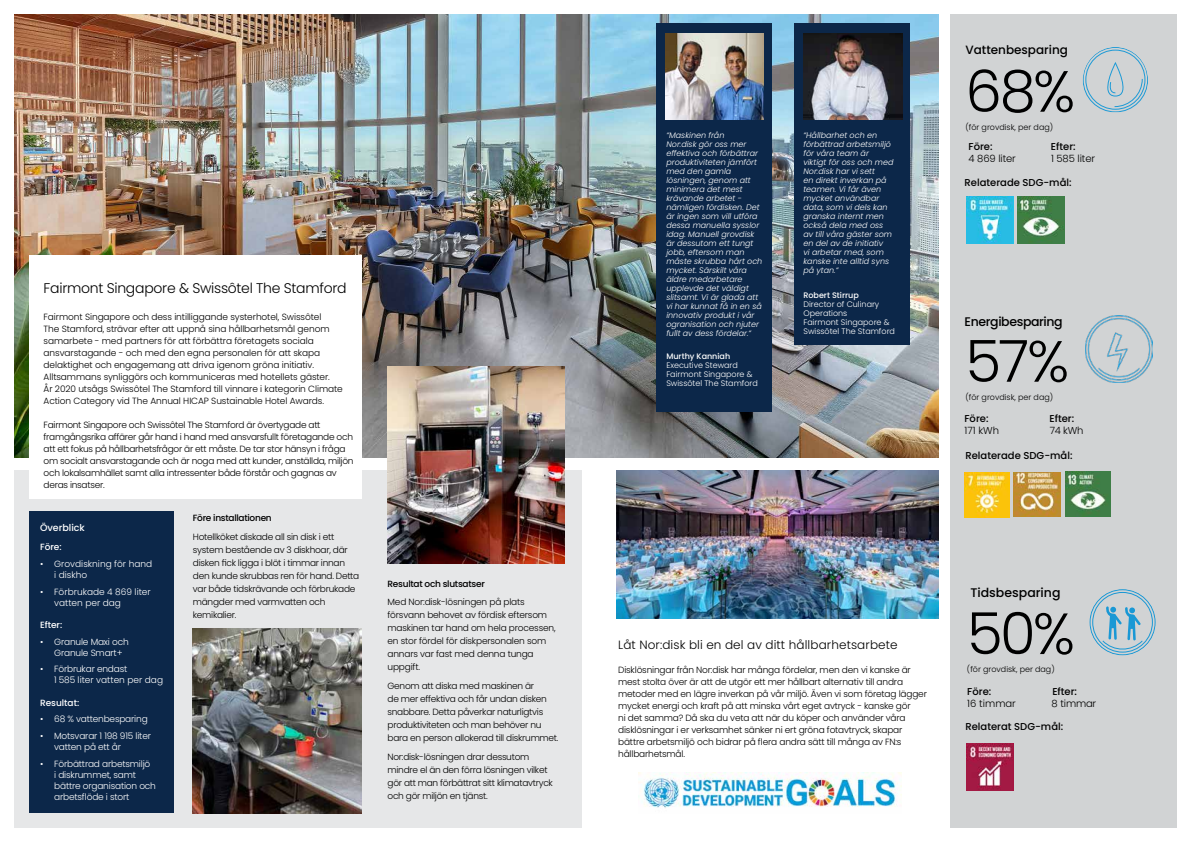
<style>
.page{position:relative;width:1191px;height:842px;background:#fff}
.page>*{position:absolute;margin:0;border:0;box-sizing:border-box;transform-origin:0 0}
.t1{font:300 58px "Poppins";color:#000}
.t2{font:300 14px "Poppins";letter-spacing:-.02em;color:#000}
.t3{font:500 12.5px "Poppins";letter-spacing:-.03em;color:#000}
.t4{font:500 12.5px "Poppins";color:#000}
.t5{font:300 12px "Poppins";letter-spacing:.01em;color:#000}
.t6{font:500 12px "Poppins";color:#000}
.t7{font:500 10px "Poppins";color:#000}
.t8{font:300 10px "Poppins";letter-spacing:-.01em;color:#000}
.t9{font:500 9.5px "Poppins";color:#fff}
.t10{font:300 9px/12px "Poppins";letter-spacing:-.02em;color:#000}
.t11{font:300 9px/11px "Poppins";letter-spacing:-.02em;color:#fff}
.t12{font:300 9px/11px "Poppins";color:#fff}
.t13{font:500 9px "Poppins";letter-spacing:-.03em;color:#000}
.t14{font:500 9px "Poppins";color:#fff}
.t15{font:italic 300 8px/9px "Poppins";color:#fff}
.t16{font:300 8px/9px "Poppins";color:#fff}
.t17{font:300 8px "Poppins";color:#000}
.t18{font:500 8px "Poppins";color:#fff}
</style>
<div class="page">
<img style="left:14px;top:14px;width:924px;height:443px">
<div style="left:950px;top:14px;width:226px;height:814px;background:#d1d3d4"></div>
<div style="left:14px;top:470px;width:567px;height:358px;background:#e6e7e8"></div>
<div style="left:29px;top:512px;width:145px;height:301px;background:#0c2749"></div>
<img style="left:1013px;top:472px;width:47px;height:45px">
<img style="left:1065px;top:471px;width:45px;height:46px">
<svg style="left:1082px;top:47px;width:66px;height:65px"></svg>
<img style="left:966px;top:197px;width:47px;height:47px">
<img style="left:1017px;top:197px;width:47px;height:47px">
<div style="left:1089px;top:589px;width:66px;height:66px;border:1px solid #1998d5;border-radius:50%"></div>
<svg style="left:1091px;top:592px;width:62px;height:61px"></svg>
<img style="left:966px;top:743px;width:47px;height:47px">
<img style="left:193px;top:628px;width:168px;height:185px">
<div style="left:29px;top:255px;width:332px;height:241px;background:#fff"></div>
<img style="left:638px;top:772px;width:263px;height:36px">
<div style="left:794px;top:24px;width:116px;height:321px;background:#0c2749"></div>
<img style="left:803px;top:33px;width:99px;height:86px">
<div style="left:656px;top:24px;width:116px;height:388px;background:#0c2749"></div>
<img style="left:665px;top:34px;width:99px;height:85px">
<img style="left:616px;top:470px;width:322px;height:149px">
<img style="left:387px;top:367px;width:177px;height:197px">
<img style="left:1085px;top:316px;width:67px;height:66px">
<img style="left:964px;top:472px;width:45px;height:45px">
<div style="left:29px;top:279px;width:332px;height:219px;background:#fff"></div>
<h2 class="t2" style="left:44px;top:280px;width:304px">Fairmont Singapore &amp; Swissôtel The Stamford</h2>
<p class="t10" style="left:44px;top:311px;width:301px">Fairmont Singapore och dess intilliggande systerhotel, Swissôtel<br>The Stamford, strävar efter att uppnå sina hållbarhetsmål genom samarbete - med partners för att förbättra företagets sociala ansvarstagande - och med den egna personalen för att skapa delaktighet och engagemang att driva igenom gröna initiativ.<br>Alltsammans synliggörs och kommuniceras med hotellets gäster.<br>År 2020 utsågs Swissôtel The Stamford till vinnare i kategorin Climate Action Category vid The Annual HICAP Sustainable Hotel Awards.</p>
<p class="t10" style="left:44px;top:418px;width:311px">Fairmont Singapore och Swissôtel The Stamford är övertygade att framgångsrika affärer går hand i hand med ansvarsfullt företagande och att ett fokus på hållbarhetsfrågor är ett måste. De tar stor hänsyn i fråga om socialt ansvarstagande och är noga med att kunder, anställda, miljön och lokalsamhället samt alla intressenter både förstår och gagnas av deras insatser.</p>
<p class="t9" style="left:40px;top:522px;width:46px">Överblick</p>
<p class="t14" style="left:40px;top:542px;width:23px">Före:</p>
<p class="t12" style="left:54px;top:558px;width:100px;text-indent:-14px">• Grovdiskning för hand i diskho</p>
<p class="t12" style="left:54px;top:586px;width:98px;text-indent:-14px">• Förbrukade 4 869 liter vatten per dag</p>
<p class="t14" style="left:40px;top:619px;width:24px">Efter:</p>
<p class="t11" style="left:54px;top:636px;width:76px;text-indent:-14px">• Granule Maxi och<br>Granule Smart+</p>
<p class="t11" style="left:54px;top:663px;width:110px;text-indent:-14px">• Förbrukar endast<br>1 585 liter vatten per dag</p>
<p class="t14" style="left:40px;top:697px;width:41px">Resultat:</p>
<p class="t11" style="left:40px;top:713px;width:109px">• 68 % vattenbesparing</p>
<p class="t11" style="left:54px;top:730px;width:98px;text-indent:-14px">• Motsvarar 1 198 915 liter vatten på ett år</p>
<p class="t11" style="left:54px;top:758px;width:103px;text-indent:-14px">• Förbättrad arbetsmiljö<br>i diskrummet, samt bättre organisation och arbetsflöde i stort</p>
<p class="t13" style="left:193px;top:513px;width:80px">Före installationen</p>
<p class="t10" style="left:193px;top:530px;width:168px;line-height:13px">Hotellköket diskade all sin disk i ett system bestående av 3 diskhoar, där disken fick ligga i blöt i timmar innan den kunde skrubbas ren för hand. Detta var både tidskrävande och förbrukade mängder med varmvatten och kemikalier.</p>
<p class="t13" style="left:387px;top:578px;width:99px">Resultat och slutsatser</p>
<p class="t10" style="left:387px;top:596px;width:170px;line-height:13px">Med Nor:disk-lösningen på plats försvann behovet av fördisk eftersom maskinen tar hand om hela processen, en stor fördel för diskpersonalen som annars var fast med denna tunga uppgift.</p>
<p class="t10" style="left:387px;top:679px;width:172px;line-height:13px">Genom att diska med maskinen är<br>de mer effektiva och får undan disken snabbare. Detta påverkar naturligtvis produktiviteten och man behöver nu bara en person allokerad till diskrummet.</p>
<p class="t10" style="left:387px;top:750px;width:167px;line-height:13px">Nor:disk-lösningen drar dessutom mindre el än den förra lösningen vilket gör att man förbättrat sitt klimatavtryck och gör miljön en tjänst.</p>
<p class="t15" style="left:666px;top:131px;width:97px">“Maskinen från<br>Nor:disk gör oss mer effektiva och förbättrar produktiviteten jämfört med den gamla lösningen, genom att minimera det mest krävande arbetet - nämligen fördisken. Det är ingen som vill utföra dessa manuella sysslor idag. Manuell grovdisk är dessutom ett tungt jobb, eftersom man måste skrubba hårt och mycket. Särskilt våra äldre medarbetare upplevde det väldigt slitsamt. Vi är glada att vi har kunnat få in en så innovativ produkt i vår ogranisation och njuter fullt av dess fördelar.“</p>
<p class="t18" style="left:666px;top:351px;width:65px">Murthy Kanniah</p>
<p class="t16" style="left:666px;top:361px;width:93px">Executive Steward<br>Fairmont Singapore &amp;<br>Swissôtel The Stamford</p>
<p class="t15" style="left:803px;top:131px;width:92px">“Hållbarhet och en förbättrad arbetsmiljö för våra team är viktigt för oss och med<br>Nor:disk har vi sett<br>en direkt inverkan på teamen. Vi får även mycket användbar data, som vi dels kan granska internt men också dela med oss av till våra gäster som en del av de initiativ<br>vi arbetar med, som kanske inte alltid syns på ytan.“</p>
<p class="t18" style="left:803px;top:290px;width:57px">Robert Stirrup</p>
<p class="t16" style="left:803px;top:299px;width:93px">Director of Culinary<br>Operations<br>Fairmont Singapore &amp;<br>Swissôtel The Stamford</p>
<h3 class="t6" style="left:965px;top:43px;width:104px">Vattenbesparing</h3>
<h1 class="t1" style="left:965px;top:58px;width:111px">68%</h1>
<p class="t17" style="left:965px;top:122px;width:89px">(för grovdisk, per dag)</p>
<p class="t7" style="left:968px;top:140px;width:25px">Före:</p>
<p class="t7" style="left:1051px;top:140px;width:26px">Efter:</p>
<p class="t8" style="left:968px;top:152px;width:49px">4 869 liter</p>
<p class="t8" style="left:1051px;top:152px;width:45px">1 585 liter</p>
<p class="t7" style="left:964px;top:177px;width:108px">Relaterade SDG-mål:</p>
<h3 class="t3" style="left:964px;top:314px;width:100px">Energibesparing</h3>
<h1 class="t1" style="left:965px;top:328px;width:105px">57%</h1>
<p class="t17" style="left:965px;top:392px;width:89px">(för grovdisk, per dag)</p>
<p class="t7" style="left:964px;top:413px;width:25px">Före:</p>
<p class="t7" style="left:1049px;top:413px;width:26px">Efter:</p>
<p class="t8" style="left:964px;top:425px;width:36px">171 kWh</p>
<p class="t8" style="left:1049px;top:425px;width:35px">74 kWh</p>
<p class="t7" style="left:965px;top:450px;width:108px">Relaterade SDG-mål:</p>
<h3 class="t5" style="left:618px;top:638px;width:281px">Låt Nor:disk bli en del av ditt hållbarhetsarbete</h3>
<p class="t10" style="left:618px;top:664px;width:310px">Disklösningar från Nor:disk har många fördelar, men den vi kanske är mest stolta över är att de utgör ett mer hållbart alternativ till andra metoder med en lägre inverkan på vår miljö. Även vi som företag lägger mycket energi och kraft på att minska vårt eget avtryck - kanske gör<br>ni det samma? Då ska du veta att när du köper och använder våra disklösningar i er verksamhet sänker ni ert gröna fotavtryck, skapar bättre arbetsmiljö och bidrar på flera andra sätt till många av FN:s hållbarhetsmål.</p>
<h3 class="t4" style="left:970px;top:585px;width:91px">Tidsbesparing</h3>
<h1 class="t1" style="left:967px;top:600px;width:109px">50%</h1>
<p class="t17" style="left:967px;top:665px;width:89px">(för grovdisk, per dag)</p>
<p class="t7" style="left:967px;top:686px;width:25px">Före:</p>
<p class="t7" style="left:1052px;top:686px;width:26px">Efter:</p>
<p class="t8" style="left:967px;top:698px;width:50px">16 timmar</p>
<p class="t8" style="left:1051px;top:698px;width:46px">8 timmar</p>
<p class="t7" style="left:965px;top:721px;width:99px">Relaterat SDG-mål:</p>
</div>
